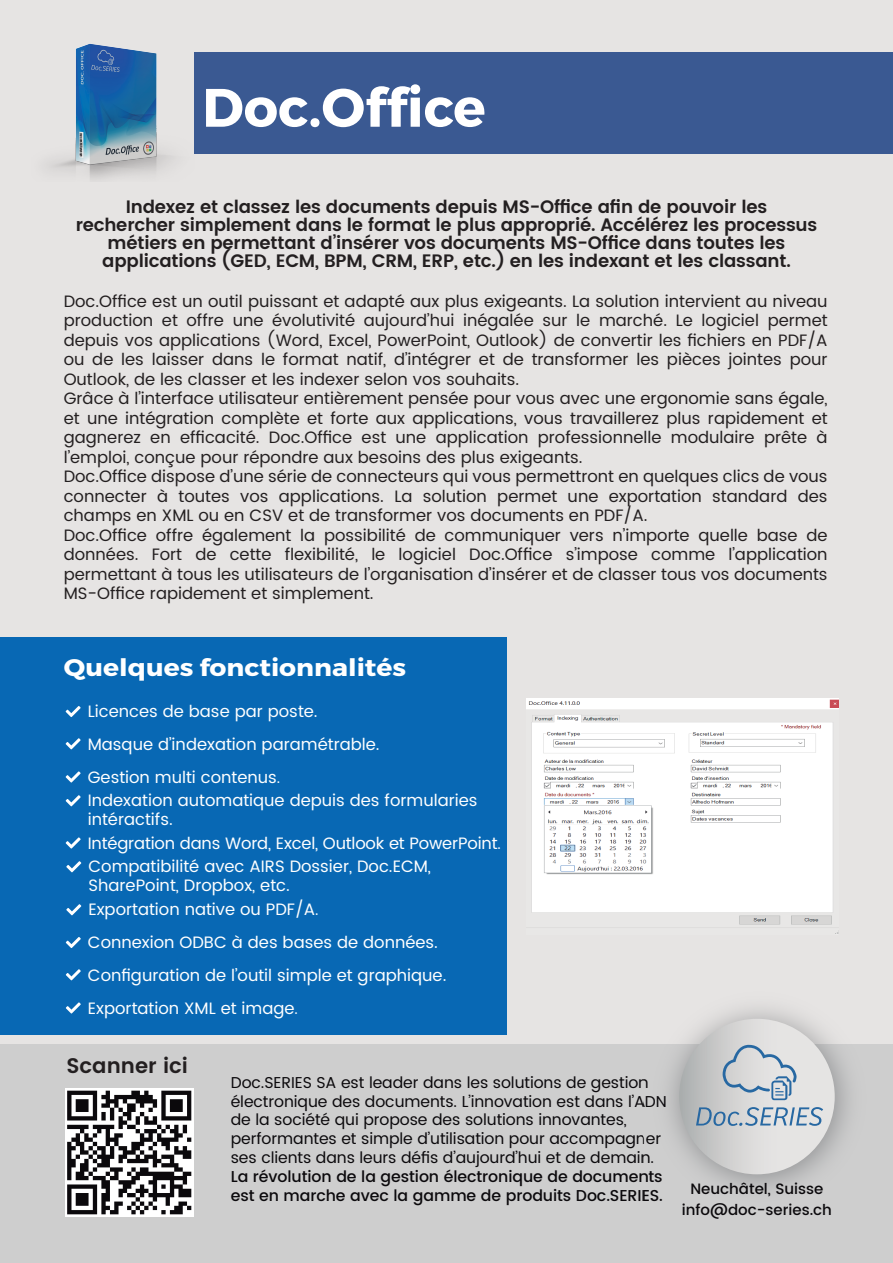
<style>
.page{position:relative;width:893px;height:1263px;background:#fff}
.page>*{position:absolute;margin:0;border:0;box-sizing:border-box;transform-origin:0 0}
.t1{font:54px "Trueno Bd";color:#fff}
.t2{font:24px "Trueno Bd";color:#fff;scale:1.11 1}
.t3{font:600 21px "Poppins";color:#231f20}
.t4{font:600 18px/18px "Poppins";letter-spacing:-.01em;color:#231f20;text-align:center}
.t5{font:16.5px/19.5px "Poppins";color:#231f20}
.t6{font:16.5px/33px "Poppins";color:#fff}
.t7{font:15.75px/18.9px "Poppins";letter-spacing:-.005em;color:#0b090c}
.t8{font:500 15.75px/18.9px "Poppins";letter-spacing:-.005em;color:#0b090c}
.t9{font:500 15px/21px "Poppins";color:#0b090c;text-align:center}
.s1{font-size:15px}
</style>
<div class="page">
<div style="left:0;top:0;width:893px;height:1261px;background:#e6e4e3"></div>
<div style="left:194px;top:53px;width:698px;height:101px;background:#3a5992"></div>
<div style="left:0;top:637px;width:506px;height:398px;background:#0868b4"></div>
<div style="left:1px;top:1045px;width:892px;height:218px;background:#cecece"></div>
<svg style="left:679px;top:1019px;width:156px;height:155px"></svg>
<svg style="left:66px;top:706px;width:15px;height:11px"></svg>
<svg style="left:66px;top:738px;width:15px;height:11px"></svg>
<svg style="left:66px;top:771px;width:15px;height:12px"></svg>
<img style="left:49px;top:44px;width:125px;height:136px">
<svg style="left:66px;top:795px;width:15px;height:11px"></svg>
<svg style="left:66px;top:837px;width:15px;height:11px"></svg>
<svg style="left:66px;top:861px;width:15px;height:11px"></svg>
<svg style="left:66px;top:904px;width:15px;height:11px"></svg>
<svg style="left:66px;top:937px;width:15px;height:11px"></svg>
<svg style="left:66px;top:969px;width:15px;height:11px"></svg>
<svg style="left:66px;top:1002px;width:15px;height:11px"></svg>
<img style="left:66px;top:1088px;width:127px;height:128px">
<img style="left:527px;top:699px;width:312px;height:235px">
<h1 class="t1" style="left:202px;top:74px;width:285px">Doc.Office</h1>
<p class="t4" style="left:76px;top:199px;width:743px">Indexez et classez les documents depuis MS-Office afin de pouvoir les rechercher simplement dans le format le plus approprié. Accélérez les processus métiers en permettant d’insérer vos documents MS-Office dans toutes les applications (GED, ECM, BPM, CRM, ERP, etc.) en les indexant et les classant.</p>
<p class="t5" style="left:64px;top:292px;width:765px">Doc.Office est un outil puissant et adapté aux plus exigeants. La solution intervient au niveau production et offre une évolutivité aujourd’hui inégalée sur le marché. Le logiciel permet depuis vos applications (Word, Excel, PowerPoint, Outlook) de convertir les fichiers en PDF/A ou de les laisser dans le format natif, d’intégrer et de transformer les pièces jointes pour Outlook, de les classer et les indexer selon vos souhaits.<br>Grâce à l’interface utilisateur entièrement pensée pour vous avec une ergonomie sans égale, et une intégration complète et forte aux applications, vous travaillerez plus rapidement et gagnerez en efficacité. Doc.Office est une application professionnelle modulaire prête à l’emploi, conçue pour répondre aux besoins des plus exigeants.<br>Doc.Office dispose d’une série de connecteurs qui vous permettront en quelques clics de vous connecter à toutes vos applications. La solution permet une exportation standard des champs en XML ou en CSV et de transformer vos documents en PDF/A.<br>Doc.Office offre également la possibilité de communiquer vers n’importe quelle base de données. Fort de cette flexibilité, le logiciel Doc.Office s’impose comme l’application permettant à tous les utilisateurs de l’organisation d’insérer et de classer tous vos documents MS-Office rapidement et simplement.</p>
<h2 class="t2" style="left:64px;top:653px;width:310px">Quelques fonctionnalités</h2>
<p class="t6" style="left:88px;top:695px;width:231px">Licences de base par poste.</p>
<p class="t6" style="left:88px;top:728px;width:293px">Masque d’indexation paramétrable.<br>Gestion multi contenus<span class="s1">.</span></p>
<p class="t6" style="left:88px;top:791px;width:391px;line-height:19.5px">Indexation automatique depuis des formularies intéractifs.</p>
<p class="t6" style="left:88px;top:832px;width:414px;line-height:23.2px">Intégration dans Word, Excel, Outlook et PowerPoint<span class="s1">.<br></span>Compatibilité avec AIRS Dossier, Doc.ECM,</p>
<p class="t6" style="left:88px;top:874px;width:232px;line-height:24px">SharePoint, Dropbox, etc.<br>Exportation native ou PDF/A<span class="s1">.</span></p>
<p class="t6" style="left:88px;top:926px;width:360px">Connexion ODBC à des bases de données.<br>Configuration de l’outil simple et graphique.<br>Exportation XML et image<span class="s1">.</span></p>
<p class="t3" style="left:67px;top:1050px;width:123px">Scanner ici</p>
<p class="t7" style="left:231px;top:1073px;width:438px">Doc.SERIES SA est leader dans les solutions de gestion électronique des documents. L’innovation est dans l’ADN de la société qui propose des solutions innovantes, performantes et simple d’utilisation pour accompagner ses clients dans leurs défis d’aujourd’hui et de demain.</p>
<p class="t8" style="left:231px;top:1167px;width:434px">La révolution de la gestion électronique de documents est en marche avec la gamme de produits Doc.SERIES.</p>
<p class="t9" style="left:682px;top:1178px;width:152px">Neuchâtel, Suisse info@doc-series.ch</p>
</div>
